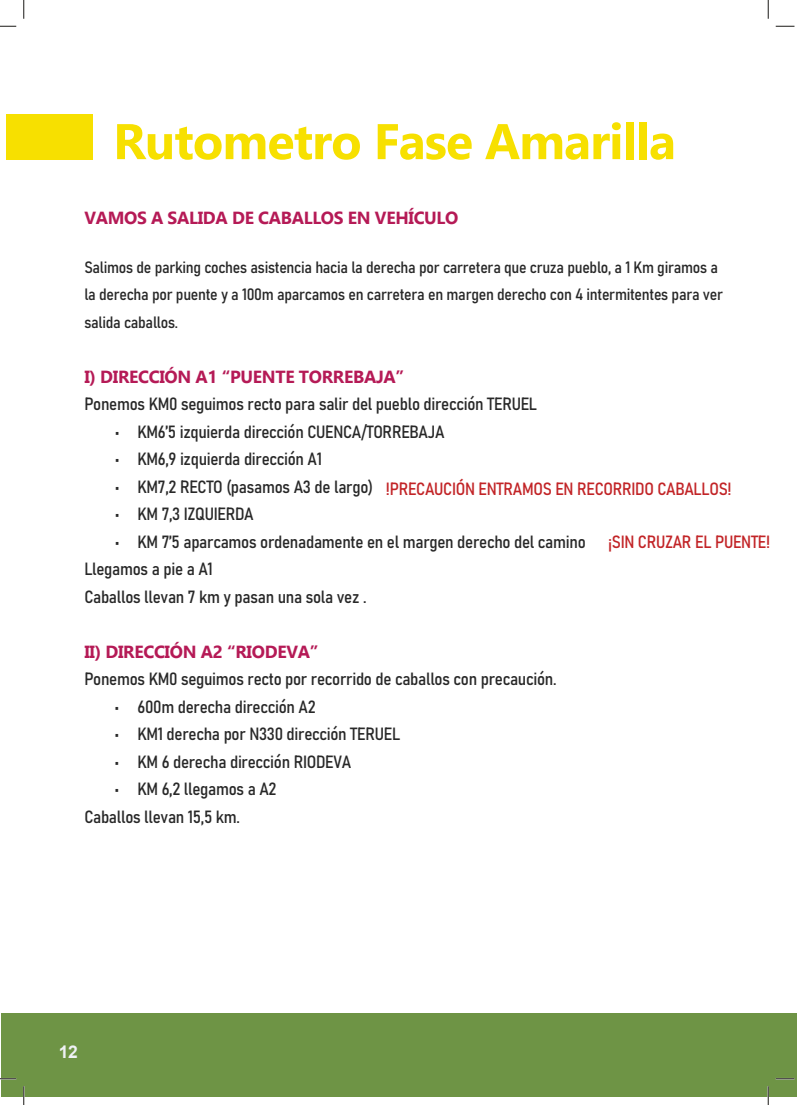
<style>
.page{position:relative;width:797px;height:1105px;background:#fff}
.page>*{position:absolute;margin:0;border:0;box-sizing:border-box;transform-origin:0 0}
.t1{font:700 50px "Gadugi";letter-spacing:-.02em;color:#f7e000}
.t2{font:17.5px/27.5px "Bahnschrift";letter-spacing:-.02em;color:#282828}
.t3{font:17.5px "Bahnschrift";letter-spacing:-.02em;color:#c22427}
.t4{font:700 17.5px "Gadugi";letter-spacing:-.02em;color:#b51a56}
.t5{font:700 17.5px "Arial";color:#eff1f5}
.t6{font:16.25px/27.5px "Bahnschrift";letter-spacing:-.02em;color:#282828}
.s1{color:#282828}
</style>
<div class="page">
<div style="left:1px;top:1013px;width:796px;height:83px;background:#6e9445"></div>
<div style="left:6px;top:114px;width:86px;height:45px;background:#f7e000"></div>
<svg style="left:0;top:25px;width:16px;height:2px"></svg>
<svg style="left:775px;top:25px;width:19px;height:2px"></svg>
<svg style="left:0;top:1078px;width:16px;height:1px"></svg>
<svg style="left:775px;top:1078px;width:19px;height:1px"></svg>
<svg style="left:23px;top:0;width:2px;height:19px"></svg>
<svg style="left:23px;top:1086px;width:2px;height:19px"></svg>
<svg style="left:767px;top:0;width:2px;height:19px"></svg>
<svg style="left:767px;top:1086px;width:2px;height:19px"></svg>
<h1 class="t1" style="left:113px;top:111px;width:564px">Rutometro Fase Amarilla</h1>
<p class="t4" style="left:84px;top:208px;width:375px">VAMOS A SALIDA DE CABALLOS EN VEHÍCULO</p>
<p class="t6" style="left:84px;top:252px;width:640px">Salimos de parking coches asistencia hacia la derecha por carretera que cruza pueblo, a 1 Km giramos a la derecha por puente y a 100m aparcamos en carretera en margen derecho con 4 intermitentes para ver salida caballos.</p>
<p class="t4" style="left:84px;top:366px;width:321px">I) DIRECCIÓN A1 “PUENTE TORREBAJA”</p>
<p class="t2" style="left:84px;top:389px;width:454px">Ponemos KM0 seguimos recto para salir del pueblo dirección TERUEL</p>
<p class="t2" style="left:115px;top:417px;width:331px">• KM6’5 izquierda dirección CUENCA/TORREBAJA</p>
<p class="t2" style="left:115px;top:444px;width:209px">• KM6,9 izquierda dirección A1</p>
<p class="t3" style="left:115px;top:475px;width:618px"><span class="s1">• KM7,2 RECTO (pasamos A3 de largo)</span> !PRECAUCIÓN ENTRAMOS EN RECORRIDO CABALLOS!</p>
<p class="t2" style="left:115px;top:499px;width:140px">• KM 7,3 IZQUIERDA</p>
<p class="t2" style="left:115px;top:527px;width:472px">• KM 7’5 aparcamos ordenadamente en el margen derecho del camino</p>
<p class="t3" style="left:608px;top:528px;width:164px">¡SIN CRUZAR EL PUENTE!</p>
<p class="t2" style="left:84px;top:554px;width:284px">Llegamos a pie a A1<br>Caballos llevan 7 km y pasan una sola vez .</p>
<p class="t4" style="left:84px;top:641px;width:235px">II) DIRECCIÓN A2 “RIODEVA”</p>
<p class="t2" style="left:84px;top:664px;width:473px">Ponemos KM0 seguimos recto por recorrido de caballos con precaución.</p>
<p class="t2" style="left:115px;top:692px;width:202px">• 600m derecha dirección A2</p>
<p class="t2" style="left:115px;top:719px;width:287px">• KM1 derecha por N330 dirección TERUEL</p>
<p class="t2" style="left:115px;top:747px;width:238px">• KM 6 derecha dirección RIODEVA</p>
<p class="t2" style="left:84px;top:774px;width:194px;text-indent:31px">• KM 6,2 llegamos a A2<br>Caballos llevan 15,5 km.</p>
<p class="t5" style="left:59px;top:1039px;width:21px">12</p>
</div>
